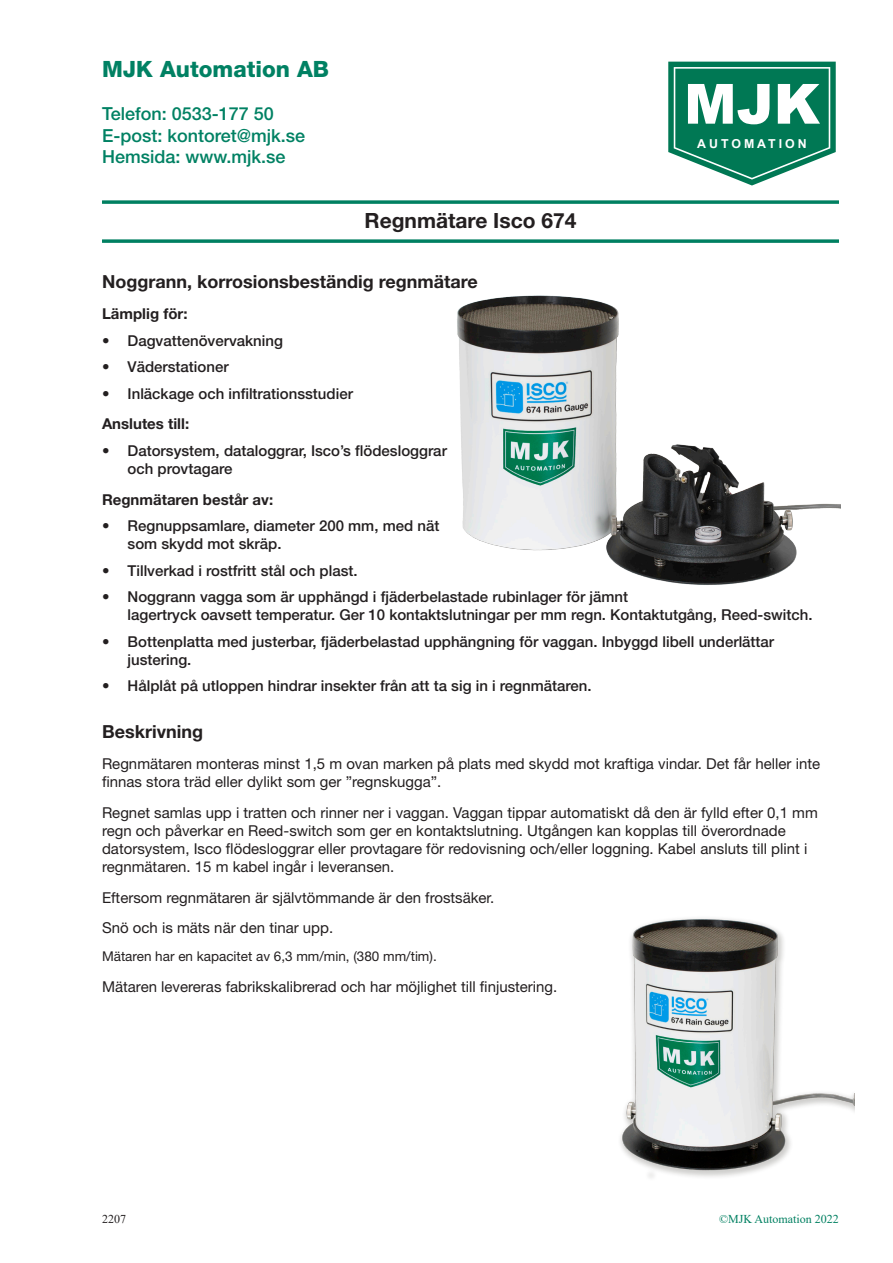
<style>
.page{position:relative;width:893px;height:1263px;background:#fff}
.page>*{position:absolute;margin:0;border:0;box-sizing:border-box;transform-origin:0 0}
.t1{font:900 55.5px "Arial";color:#fff}
.t2{font:800 22.5px "Helvetica Neue";color:#008163}
.t3{font:700 21px "Helvetica Neue";color:#231f20}
.t4{font:500 18px/21.6px "Helvetica Neue";color:#008163}
.t5{font:700 18px "Helvetica Neue";color:#231f20}
.t6{font:15px/18px "Helvetica Neue";color:#231f20}
.t7{font:500 15px/18px "Helvetica Neue";color:#231f20}
.t8{font:700 15px "Helvetica Neue";color:#231f20}
.t9{font:13.5px "Helvetica Neue";color:#231f20}
.t10{font:700 12.3px "Arial";letter-spacing:.245em;color:#fff}
.t11{font:12px "Times New Roman";color:#008061}
.t12{font:12px "Times New Roman";color:#231f20}
</style>
<div class="page">
<svg style="left:668px;top:62px;width:168px;height:123px"></svg>
<hr style="left:102px;top:201px;width:737px;height:3px;background:#008061">
<hr style="left:102px;top:240px;width:737px;height:3px;background:#008061">
<img style="left:457px;top:295px;width:384px;height:290px">
<img style="left:620px;top:918px;width:234px;height:260px">
<h2 class="t2" style="left:102px;top:55px;width:229px">MJK Automation AB</h2>
<p class="t4" style="left:102px;top:103px;width:205px">Telefon: 0533-177 50<br>E-post: kontoret@mjk.se<br>Hemsida: www.mjk.se</p>
<h3 class="t3" style="left:365px;top:208px;width:213px">Regnmätare Isco 674</h3>
<h1 class="t1" style="left:684px;top:64px;width:137px">MJK</h1>
<p class="t10" style="left:697px;top:135px;width:111px">AUTOMATION</p>
<p class="t5" style="left:102px;top:271px;width:377px">Noggrann, korrosionsbeständig regnmätare</p>
<p class="t8" style="left:102px;top:304px;width:87px">Lämplig för:</p>
<p class="t7" style="left:102px;top:331px;width:182px">• Dagvattenövervakning</p>
<p class="t7" style="left:102px;top:358px;width:128px">• Väderstationer</p>
<p class="t7" style="left:102px;top:384px;width:252px">• Inläckage och infiltrationsstudier</p>
<p class="t8" style="left:102px;top:415px;width:89px">Anslutes till:</p>
<p class="t7" style="left:128px;top:441px;width:321px;text-indent:-26px">• Datorsystem, dataloggrar, Isco’s flödesloggrar och provtagare</p>
<p class="t8" style="left:102px;top:490px;width:173px">Regnmätaren består av:</p>
<p class="t7" style="left:128px;top:517px;width:313px;text-indent:-26px">• Regnuppsamlare, diameter 200 mm, med nät som skydd mot skräp.</p>
<p class="t7" style="left:102px;top:561px;width:257px">• Tillverkad i rostfritt stål och plast.</p>
<p class="t7" style="left:128px;top:588px;width:686px;text-indent:-26px">• Noggrann vagga som är upphängd i fjäderbelastade rubinlager för jämnt<br>lagertryck oavsett temperatur. Ger 10 kontaktslutningar per mm regn. Kontaktutgång, Reed-switch.</p>
<p class="t7" style="left:128px;top:632px;width:648px;text-indent:-26px">• Bottenplatta med justerbar, fjäderbelastad upphängning för vaggan. Inbyggd libell underlättar justering.</p>
<p class="t7" style="left:102px;top:677px;width:491px">• Hålplåt på utloppen hindrar insekter från att ta sig in i regnmätaren.</p>
<p class="t5" style="left:102px;top:721px;width:102px">Beskrivning</p>
<p class="t6" style="left:102px;top:754px;width:720px">Regnmätaren monteras minst 1,5 m ovan marken på plats med skydd mot kraftiga vindar. Det får heller inte finnas stora träd eller dylikt som ger ”regnskugga”.</p>
<p class="t6" style="left:102px;top:803px;width:717px">Regnet samlas upp i tratten och rinner ner i vaggan. Vaggan tippar automatiskt då den är fylld efter 0,1 mm regn och påverkar en Reed-switch som ger en kontaktslutning. Utgången kan kopplas till överordnade datorsystem, Isco flödesloggrar eller provtagare för redovisning och/eller loggning. Kabel ansluts till plint i regnmätaren. 15 m kabel ingår i leveransen.</p>
<p class="t6" style="left:102px;top:882px;width:394px;line-height:30.8px">Eftersom regnmätaren är självtömmande är den frostsäker.<br>Snö och is mäts när den tinar upp.</p>
<p class="t9" style="left:102px;top:948px;width:336px">Mätaren har en kapacitet av 6,3 mm/min, (380 mm/tim).</p>
<p class="t6" style="left:102px;top:977px;width:457px">Mätaren levereras fabrikskalibrerad och har möjlighet till finjustering.</p>
<p class="t12" style="left:102px;top:1211px;width:25px">2207</p>
<p class="t11" style="left:719px;top:1211px;width:121px">©MJK Automation 2022</p>
</div>
